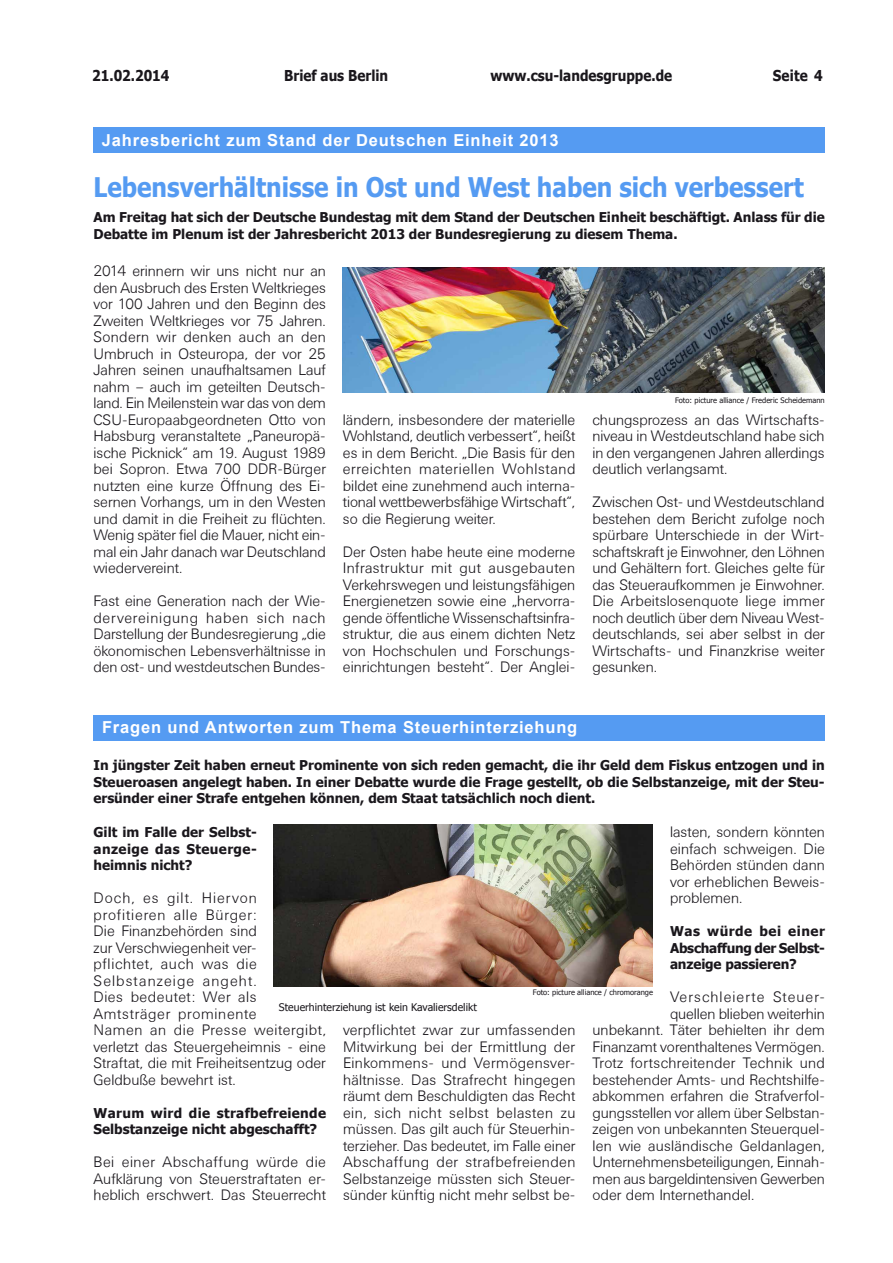
<style>
.page{position:relative;width:893px;height:1263px;background:#fff}
.page>*{position:absolute;margin:0;border:0;box-sizing:border-box;transform-origin:0 0}
._01_BaB_Überschrift{font:700 27px "Tahoma";color:#559bf2;scale:.9 1}
._01_BaB_Überschrift-2{font:700 16.5px "Arial";letter-spacing:.05em;color:#fff}
._04_BaB_Fließtext{font:300 15px/16.5px "Univers BSK";color:#1a171c;text-align:justify}
._04_BaB_Fließtext-2{font:300 15px/16.5px "Univers BSK";letter-spacing:.025em;color:#1a171c}
.t1{font:700 15px "Tahoma";color:#1a171c;scale:.9 1}
._04_BaB_Fließtext-3{font:300 15px "Univers BSK";letter-spacing:.02em;color:#1a171c}
._04_BaB_Fließtext-4{font:300 15px "Univers BSK";letter-spacing:.065em;color:#1a171c}
._03_BaB_Teaser{font:700 13.5px/16.5px "Tahoma";color:#1a171c}
.Absatzformat_1{font:700 13.5px/16.5px "Tahoma";color:#1a171c;text-align:justify}
._13_BaB_Bilduntersch{font:10.5px "Tahoma";color:#1a171c}
._13_BaB_Rechtevermer{font:7.5px "Tahoma";color:#1a171c}
</style>
<div class="page">
<div style="left:93px;top:128px;width:732px;height:25px;background:#559bf2"></div>
<img style="left:343px;top:267px;width:482px;height:126px">
<div style="left:94px;top:715px;width:731px;height:25px;background:#559bf2"></div>
<img style="left:274px;top:825px;width:378px;height:162px">
<p class="t1" style="left:284px;top:65px;width:117px">Brief aus Berlin</p>
<p class="t1" style="left:92px;top:65px;width:87px">21.02.2014</p>
<p class="t1" style="left:490px;top:65px;width:203px">www.csu-landesgruppe.de</p>
<p class="t1" style="left:773px;top:65px;width:57px">Seite 4</p>
<p class="_01_BaB_Überschrift-2" style="left:102px;top:129px;width:458px">Jahresbericht zum Stand der Deutschen Einheit 2013</p>
<p class="_01_BaB_Überschrift" style="left:93px;top:168px;width:791px">Lebensverhältnisse in Ost und West haben sich verbessert</p>
<p class="_03_BaB_Teaser" style="left:93px;top:208px;width:733px">Am Freitag hat sich der Deutsche Bundestag mit dem Stand der Deutschen Einheit beschäftigt. Anlass für die<br>Debatte im Plenum ist der Jahresbericht 2013 der Bundesregierung zu diesem Thema.</p>
<p class="_04_BaB_Fließtext" style="left:93px;top:263px;width:234px">2014 erinnern wir uns nicht nur an den Ausbruch des Ersten Weltkrieges vor 100 Jahren und den Beginn des Zweiten Weltkrieges vor 75 Jahren.<br>Sondern wir denken auch an den Umbruch in Osteuropa, der vor 25<br>Jahren seinen unaufhaltsamen Lauf nahm – auch im geteilten Deutsch&shy;land. Ein Meilenstein war das von dem CSU-Europaabgeordneten Otto von Habsburg veranstaltete „Paneuropä&shy;ische Picknick“ am 19. August 1989 bei Sopron. Etwa 700 DDR-Bürger nutzten eine kurze Öffnung des Ei&shy;sernen Vorhangs, um in den Westen und damit in die Freiheit zu flüchten.<br>Wenig später fiel die Mauer, nicht ein&shy;mal ein Jahr danach war Deutschland wiedervereint.</p>
<p class="_04_BaB_Fließtext" style="left:93px;top:593px;width:234px">Fast eine Generation nach der Wie&shy;dervereinigung haben sich nach Darstellung der Bundesregierung „die ökonomischen Lebensverhältnisse in den ost- und westdeutschen Bundes-</p>
<p class="_13_BaB_Rechtevermer" style="left:675px;top:395px;width:151px">Foto: picture alliance / Frederic Scheidemann</p>
<p class="_04_BaB_Fließtext" style="left:592px;top:411px;width:234px">chungsprozess an das Wirtschafts&shy;niveau in Westdeutschland habe sich in den vergangenen Jahren allerdings deutlich verlangsamt.</p>
<p class="_04_BaB_Fließtext" style="left:592px;top:494px;width:234px">Zwischen Ost- und Westdeutschland bestehen dem Bericht zufolge noch spürbare Unterschiede in der Wirt&shy;schaftskraft je Einwohner, den Löhnen und Gehältern fort. Gleiches gelte für das Steueraufkommen je Einwohner.<br>Die Arbeitslosenquote liege immer noch deutlich über dem Niveau West&shy;deutschlands, sei aber selbst in der Wirtschafts- und Finanzkrise weiter gesunken.</p>
<p class="_04_BaB_Fließtext" style="left:343px;top:411px;width:234px">ländern, insbesondere der materielle Wohlstand, deutlich verbessert“, heißt es in dem Bericht. „Die Basis für den erreichten materiellen Wohlstand bildet eine zunehmend auch interna&shy;tional wettbewerbsfähige Wirtschaft“, so die Regierung weiter.</p>
<p class="_04_BaB_Fließtext" style="left:343px;top:543px;width:234px">Der Osten habe heute eine moderne Infrastruktur mit gut ausgebauten Verkehrswegen und leistungsfähigen Energienetzen sowie eine „hervorra&shy;gende öffentliche Wissenschaftsinfra&shy;struktur, die aus einem dichten Netz von Hochschulen und Forschungs&shy;einrichtungen besteht“. Der Anglei-</p>
<p class="_01_BaB_Überschrift-2" style="left:102px;top:716px;width:477px">Fragen und Antworten zum Thema Steuerhinterziehung</p>
<p class="_03_BaB_Teaser" style="left:93px;top:756px;width:733px;text-align:justify">In jüngster Zeit haben erneut Prominente von sich reden gemacht, die ihr Geld dem Fiskus entzogen und in Steueroasen angelegt haben. In einer Debatte wurde die Frage gestellt, ob die Selbstanzeige, mit der Steu&shy;ersünder einer Strafe entgehen können, dem Staat tatsächlich noch dient.</p>
<p class="_04_BaB_Fließtext" style="left:670px;top:824px;width:156px">lasten, sondern könnten einfach schweigen. Die Behörden stünden dann vor erheblichen Beweis&shy;problemen.</p>
<p class="Absatzformat_1" style="left:670px;top:922px;width:156px">Was würde bei einer Abschaffung der Selbst&shy;anzeige passieren?</p>
<p class="_04_BaB_Fließtext-4" style="left:670px;top:989px;width:156px">Verschleierte Steuer-</p>
<p class="_04_BaB_Fließtext" style="left:670px;top:1005px;width:156px">quellen blieben weiterhin</p>
<p class="_04_BaB_Fließtext" style="left:592px;top:1022px;width:234px">unbekannt. Täter behielten ihr dem</p>
<p class="_04_BaB_Fließtext" style="left:592px;top:1038px;width:234px">Finanzamt vorenthaltenes Vermögen.</p>
<p class="_04_BaB_Fließtext-3" style="left:592px;top:1055px;width:234px">Trotz fortschreitender Technik und</p>
<p class="_04_BaB_Fließtext" style="left:592px;top:1071px;width:234px">bestehender Amts- und Rechtshilfe-</p>
<p class="_04_BaB_Fließtext" style="left:592px;top:1088px;width:234px">abkommen erfahren die Strafverfol-</p>
<p class="_04_BaB_Fließtext" style="left:592px;top:1104px;width:234px">gungsstellen vor allem über Selbstan-</p>
<p class="_04_BaB_Fließtext" style="left:592px;top:1121px;width:234px">zeigen von unbekannten Steuerquel-</p>
<p class="_04_BaB_Fließtext" style="left:592px;top:1137px;width:234px">len wie ausländische Geldanlagen,</p>
<p class="_04_BaB_Fließtext" style="left:592px;top:1154px;width:234px">Unternehmensbeteiligungen, Einnah-</p>
<p class="_04_BaB_Fließtext" style="left:592px;top:1170px;width:234px">men aus bargeldintensiven Gewerben</p>
<p class="_04_BaB_Fließtext" style="left:592px;top:1187px;width:164px">oder dem Internethandel.</p>
<p class="Absatzformat_1" style="left:94px;top:823px;width:165px">Gilt im Falle der Selbst&shy;anzeige das Steuerge&shy;heimnis nicht?</p>
<p class="_04_BaB_Fließtext-2" style="left:94px;top:890px;width:234px">Doch, es gilt. Hiervon profitieren alle Bürger:<br>Die Finanzbehörden sind<br>zur Verschwiegenheit ver-<br>pflichtet, auch was die<br>Selbstanzeige angeht.<br>Dies bedeutet: Wer als<br>Amtsträger prominente<br>Namen an die Presse weitergibt, verletzt das Steuergeheimnis - eine<br>Straftat, die mit Freiheitsentzug oder<br>Geldbuße bewehrt ist.</p>
<p class="Absatzformat_1" style="left:94px;top:1104px;width:234px">Warum wird die strafbefreiende<br>Selbstanzeige nicht abgeschafft?</p>
<p class="_04_BaB_Fließtext" style="left:94px;top:1154px;width:234px">Bei einer Abschaffung würde die Aufklärung von Steuerstraftaten er&shy;heblich erschwert. Das Steuerrecht</p>
<p class="_13_BaB_Rechtevermer" style="left:533px;top:987px;width:122px">Foto: picture alliance / chromorange</p>
<p class="_13_BaB_Bilduntersch" style="left:279px;top:1000px;width:199px">Steuerhinterziehung ist kein Kavaliersdelikt</p>
<p class="_04_BaB_Fließtext" style="left:343px;top:1022px;width:234px">verpflichtet zwar zur umfassenden Mitwirkung bei der Ermittlung der Einkommens- und Vermögensver&shy;hältnisse. Das Strafrecht hingegen räumt dem Beschuldigten das Recht ein, sich nicht selbst belasten zu müssen. Das gilt auch für Steuerhin&shy;terzieher. Das bedeutet, im Falle einer Abschaffung der strafbefreienden Selbstanzeige müssten sich Steuer&shy;sünder künftig nicht mehr selbst be-</p>
</div>
